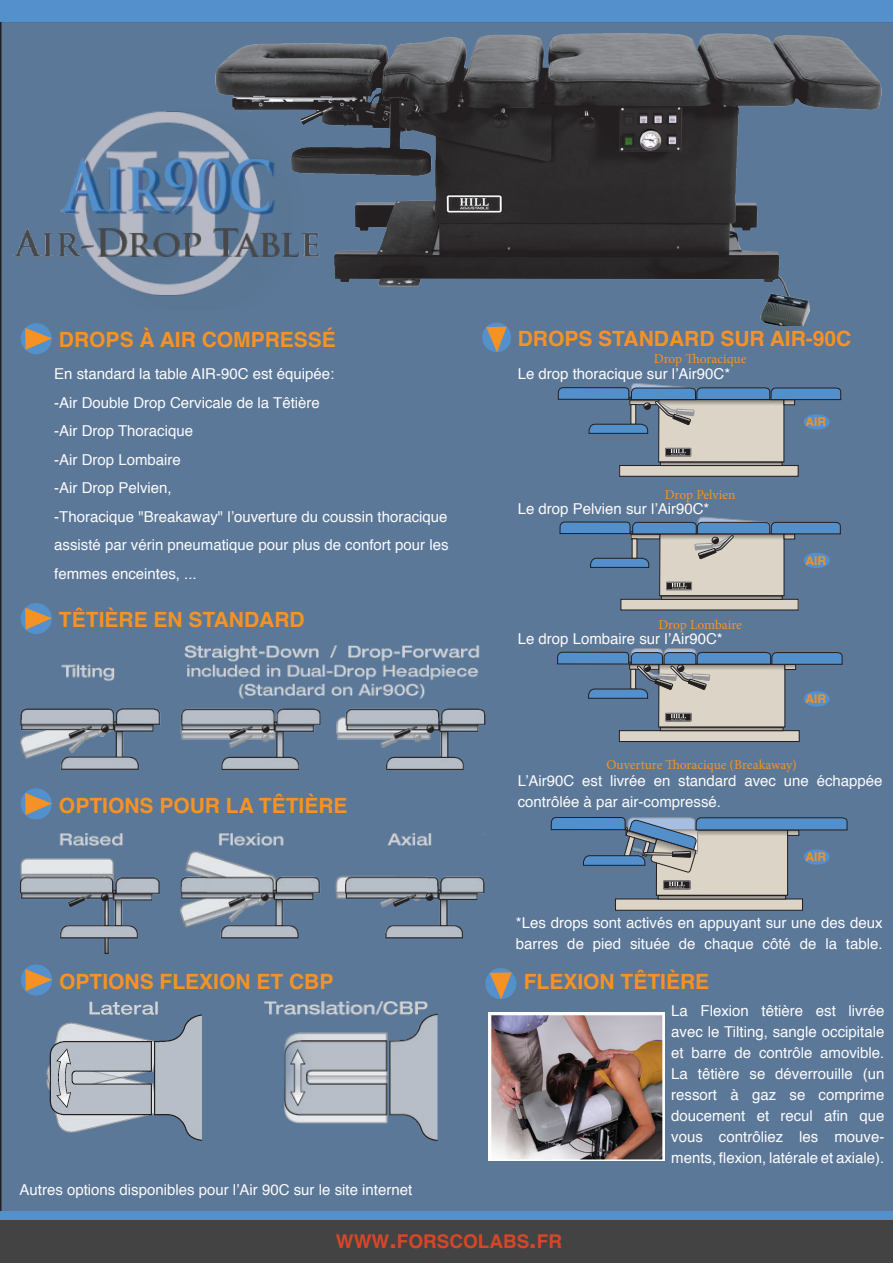
<style>
.page{position:relative;width:893px;height:1263px;background:#fff}
.page>*{position:absolute;margin:0;border:0;box-sizing:border-box;transform-origin:0 0}
.t1{font:700 21px "Helvetica";color:#f69225}
.t2{font:700 18.9px "Helvetica";color:#d64727}
.t3{font:15px/21px "Helvetica";color:#fcfbfd}
.t4{font:13.5px "Minion Pro";color:#f69225}
.t5{font:700 12px "Helvetica";color:#f69225}
.s1{font-size:27px}
</style>
<div class="page">
<div style="left:0;top:21px;width:893px;height:1191px;background:#5b7898"></div>
<div style="left:0;top:1212px;width:893px;height:51px;background:#5390cc"></div>
<div style="left:0;top:1220px;width:893px;height:43px;background:#444344"></div>
<div style="left:0;top:0;width:893px;height:21px;background:#5390cc"></div>
<img style="left:163px;top:21px;width:730px;height:304px">
<img style="left:0;top:96px;width:874px;height:213px">
<div style="left:21px;top:323px;width:31px;height:31px;background:#5390cc;border-radius:50%"></div>
<svg style="left:25px;top:328px;width:27px;height:22px"></svg>
<div style="left:21px;top:603px;width:31px;height:31px;background:#5390cc;border-radius:50%"></div>
<svg style="left:25px;top:608px;width:27px;height:22px"></svg>
<div style="left:21px;top:788px;width:31px;height:31px;background:#5390cc;border-radius:50%"></div>
<svg style="left:25px;top:793px;width:27px;height:22px"></svg>
<div style="left:21px;top:964px;width:31px;height:31px;background:#5390cc;border-radius:50%"></div>
<svg style="left:25px;top:969px;width:27px;height:22px"></svg>
<img style="left:21px;top:645px;width:464px;height:124px">
<img style="left:21px;top:834px;width:464px;height:119px">
<img style="left:265px;top:1001px;width:173px;height:139px">
<img style="left:46px;top:1002px;width:155px;height:138px">
<div style="left:485px;top:968px;width:31px;height:31px;background:#5390cc;border-radius:50%"></div>
<svg style="left:490px;top:972px;width:22px;height:27px"></svg>
<img style="left:489px;top:1013px;width:175px;height:148px">
<svg style="left:482px;top:322px;width:29px;height:30px"></svg>
<svg style="left:486px;top:327px;width:21px;height:25px"></svg>
<div style="left:659px;top:400px;width:125px;height:62px;background:#dcd4c6"></div>
<div style="left:658px;top:399px;width:126px;height:63px;border:1px solid #231f20"></div>
<div style="left:620px;top:465px;width:178px;height:11px;background:#dcd4c6"></div>
<div style="left:619px;top:465px;width:179px;height:12px;border:1px solid #231f20"></div>
<div style="left:660px;top:462px;width:122px;height:4px;border:1px solid #231f20"></div>
<svg style="left:665px;top:448px;width:26px;height:8px"></svg>
<svg style="left:558px;top:383px;width:283px;height:51px"></svg>
<div style="left:660px;top:534px;width:124px;height:62px;background:#dcd4c6"></div>
<div style="left:659px;top:533px;width:125px;height:63px;border:1px solid #231f20"></div>
<div style="left:621px;top:599px;width:177px;height:11px;background:#dcd4c6"></div>
<div style="left:661px;top:596px;width:122px;height:4px;border:1px solid #231f20"></div>
<svg style="left:666px;top:582px;width:26px;height:8px"></svg>
<svg style="left:560px;top:517px;width:281px;height:51px"></svg>
<div style="left:712px;top:537px;width:7px;height:7px;border:1px solid #231f20;border-radius:50%"></div>
<div style="left:659px;top:664px;width:126px;height:63px;background:#dcd4c6"></div>
<div style="left:619px;top:731px;width:180px;height:10px;background:#dcd4c6"></div>
<div style="left:619px;top:730px;width:180px;height:12px;border:1px solid #231f20"></div>
<div style="left:660px;top:727px;width:123px;height:4px;border:1px solid #231f20"></div>
<svg style="left:665px;top:713px;width:27px;height:8px"></svg>
<svg style="left:557px;top:648px;width:285px;height:51px"></svg>
<div style="left:656px;top:830px;width:132px;height:65px;background:#dcd4c6"></div>
<div style="left:615px;top:899px;width:188px;height:12px;background:#dcd4c6;border:1px solid #231f20"></div>
<div style="left:658px;top:895px;width:128px;height:4px;border:1px solid #231f20"></div>
<svg style="left:551px;top:817px;width:296px;height:72px"></svg>
<div style="left:804px;top:414px;width:26px;height:16px;background:#5390cc;border-radius:50%"></div>
<div style="left:804px;top:553px;width:26px;height:15px;background:#5390cc;border-radius:50%"></div>
<div style="left:804px;top:691px;width:26px;height:16px;background:#5390cc;border-radius:50%"></div>
<div style="left:804px;top:849px;width:26px;height:16px;background:#5390cc;border-radius:50%"></div>
<h1 class="t1" style="left:59px;top:323px;width:278px">DROPS À AIR COMPRESSÉ</h1>
<p class="t3" style="left:54px;top:360px;width:396px;line-height:28.5px">En standard la table AIR-90C est équipée:<br>-Air Double Drop Cervicale de la Têtière<br>-Air Drop Thoracique<br>-Air Drop Lombaire<br>-Air Drop Pelvien,<br>-Thoracique "Breakaway" l’ouverture du coussin thoracique assisté par vérin pneumatique pour plus de confort pour les femmes enceintes, ...</p>
<h1 class="t1" style="left:59px;top:603px;width:201px">TÊTIÈR E EN STANDARD</h1>
<h1 class="t1" style="left:59px;top:788px;width:290px">OPTIONS POUR LA TÊTIÈRE</h1>
<h1 class="t1" style="left:518px;top:322px;width:152px">DROPS STANDARD</h1>
<h1 class="t1" style="left:720px;top:322px;width:131px">SUR AIR-90C</h1>
<p class="t3" style="left:518px;top:364px;width:214px">Le drop thoracique sur l’Air90C*</p>
<p class="t4" style="left:654px;top:350px;width:94px">Drop Thoracique</p>
<p class="t5" style="left:805px;top:412px;width:22px">AIR</p>
<p class="t4" style="left:665px;top:485px;width:72px">Drop Pelvien</p>
<p class="t3" style="left:518px;top:499px;width:193px">Le drop Pelvien sur l’Air90C*</p>
<p class="t4" style="left:658px;top:615px;width:85px">Drop Lombaire</p>
<p class="t3" style="left:518px;top:628px;width:207px">Le drop Lombaire sur l’Air90C*</p>
<p class="t5" style="left:805px;top:551px;width:22px">AIR</p>
<p class="t5" style="left:805px;top:689px;width:22px">AIR</p>
<p class="t4" style="left:606px;top:755px;width:192px">Ouverture Thoracique (Breakaway)</p>
<p class="t3" style="left:518px;top:770px;width:366px">L’Air90C est livrée en standard avec une échappée contrôlée à par air-compressé.</p>
<p class="t5" style="left:805px;top:847px;width:22px">AIR</p>
<p class="t3" style="left:516px;top:913px;width:368px">*Les drops sont activés en appuyant sur une des deux barres de pied située de chaque côté de la table.</p>
<h1 class="t1" style="left:59px;top:964px;width:276px">OPTIONS FLEXION ET CBP</h1>
<h1 class="t1" style="left:524px;top:964px;width:187px">FLEXION TÊTIÈRE</h1>
<p class="t3" style="left:20px;top:1180px;width:394px">Autres options disponibles pour l’Air 90C sur le site internet</p>
<p class="t2" style="left:336px;top:1226px;width:228px">WWW<span class="s1">.</span>FORSCOLABS<span class="s1">.</span>FR</p>
<p class="t3" style="left:671px;top:1000px;width:215px;text-align:justify">La Flexion têtière est livrée avec le Tilting, sangle occipitale et barre de contrôle amovible.<br>La têtière se déverrouille (un ressort à gaz se comprime doucement et recul afin que vous contrôliez les mouve&shy;ments, flexion, latérale et axiale).</p>
</div>
